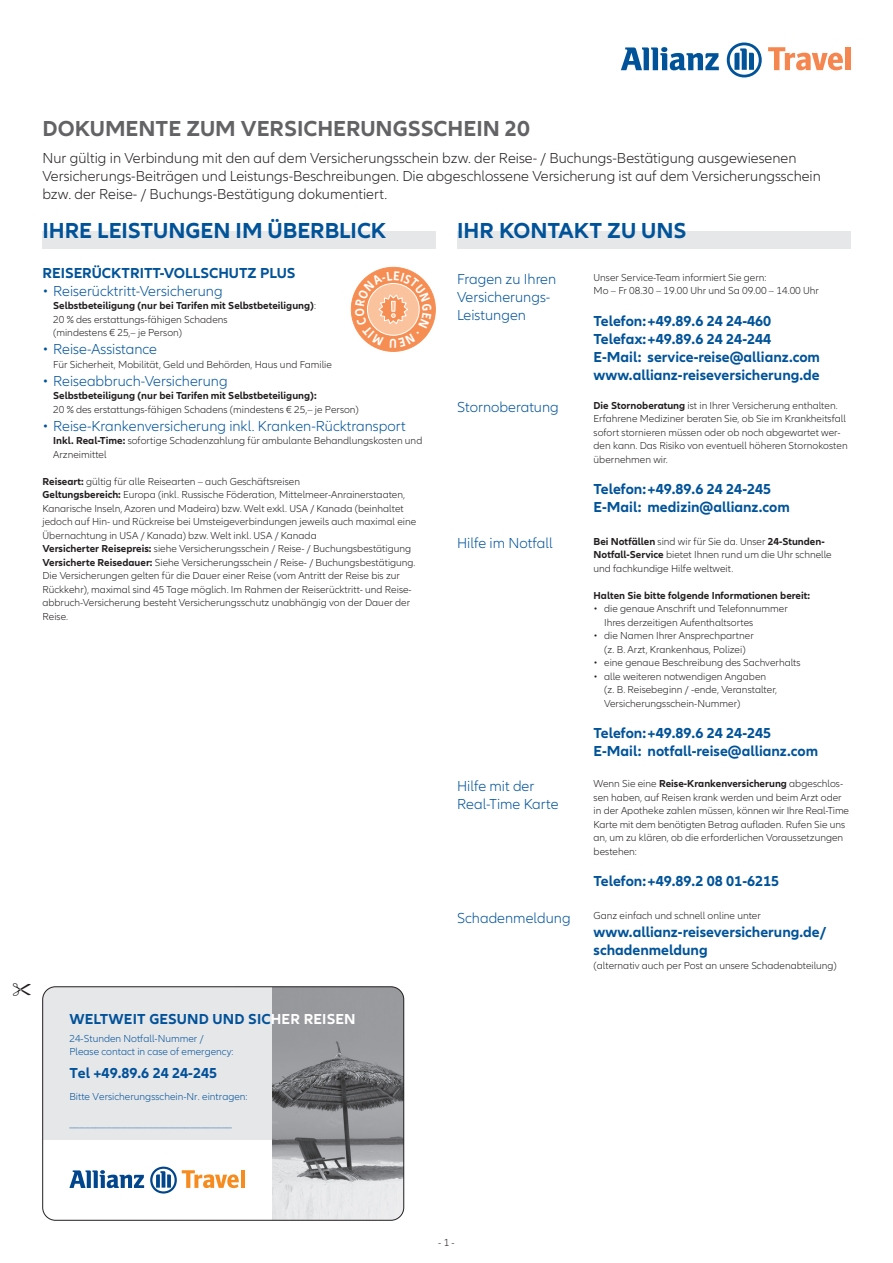
<style>
.page{position:relative;width:893px;height:1263px;background:#fff}
.page>*{position:absolute;margin:0;border:0;box-sizing:border-box;transform-origin:0 0}
.t1{font:700 22.5px "Allianz Neo";color:#015399}
.t2{font:700 22.5px "Allianz Neo";color:#636366}
.t3{font:700 15px/18px "Allianz Neo";color:#015399}
.t4{font:300 15px/18px "Allianz Neo";color:#231f20}
.t5{font:300 15px/18px "Allianz Neo";color:#015399}
.t6{font:700 15px "Allianz Neo";letter-spacing:.01em;color:#01529a}
.t7{font:300 10.5px/13.5px "Allianz Neo";color:#231f20}
.t8{font:300 10.5px/13.5px "Allianz Neo";color:#01529a}
.t9{font:700 10.5px "Allianz Neo";color:#231f20}
.s1{font-weight:700}
.s2{color:#fff}
</style>
<div class="page">
<div style="left:457px;top:232px;width:393px;height:17px;background:#e6e7e9"></div>
<div style="left:43px;top:232px;width:393px;height:17px;background:#e6e7e9"></div>
<svg style="left:621px;top:47px;width:98px;height:23px"></svg>
<svg style="left:727px;top:43px;width:35px;height:34px"></svg>
<svg style="left:768px;top:47px;width:75px;height:23px"></svg>
<div style="left:845px;top:47px;width:5px;height:23px;background:#f58650"></div>
<div style="left:42px;top:986px;width:235px;height:177px;background:#e6e7e9;border-radius:13px"></div>
<img style="left:272px;top:987px;width:132px;height:233px">
<div style="left:42px;top:1140px;width:230px;height:80px;background:#fff"></div>
<div style="left:42px;top:986px;width:362px;height:234px;border:1px solid #231f20;border-radius:13px"></div>
<svg style="left:69px;top:1170px;width:75px;height:18px"></svg>
<svg style="left:150px;top:1166px;width:89px;height:27px"></svg>
<hr style="left:241px;top:1170px;width:3px;height:18px;background:#f68b1f">
<div style="left:351px;top:267px;width:84px;height:84px;background:#f68e53;border-radius:50%"></div>
<svg style="left:355px;top:271px;width:77px;height:77px"></svg>
<h1 class="t2" style="left:43px;top:116px;width:489px">DOKUMENTE ZUM VERSICHERUNGSSCHEIN 20</h1>
<p class="t4" style="left:43px;top:150px;width:780px">Nur gültig in Verbindung mit den auf dem Versicherungsschein bzw. der Reise- / Buchungs-Bestätigung ausgewiesenen<br>Versicherungs-Beiträgen und Leistungs-Beschreibungen. Die abgeschlossene Versicherung ist auf dem Versicherungsschein bzw. der Reise- / Buchungs-Bestätigung dokumentiert.</p>
<h1 class="t1" style="left:43px;top:218px;width:345px">IHRE LEISTUNGEN IM ÜBERBLICK</h1>
<h2 class="t3" style="left:43px;top:264px;width:255px">REISERÜCKTRITT-VOLLSCHUTZ PLUS</h2>
<h2 class="t5" style="left:43px;top:282px;width:182px">• Reiserücktritt-Versicherung</h2>
<p class="t7" style="left:53px;top:299px;width:264px"><span class="s1">Selbstbeteiligung (nur bei Tarifen mit Selbstbeteiligung)</span>:<br>20 % des erstattungs-fähigen Schadens<br>(mindestens € 25,– je Person)</p>
<h2 class="t5" style="left:43px;top:341px;width:116px">• Reise-Assistance</h2>
<p class="t7" style="left:53px;top:358px;width:280px">Für Sicherheit, Mobilität, Geld und Behörden, Haus und Familie</p>
<h2 class="t5" style="left:43px;top:372px;width:187px">• Reiseabbruch-Versicherung</h2>
<p class="t9" style="left:53px;top:390px;width:265px">Selbstbeteiligung (nur bei Tarifen mit Selbstbeteiligung):</p>
<p class="t7" style="left:53px;top:403px;width:307px">20 % des erstattungs-fähigen Schadens (mindestens € 25,– je Person)</p>
<h2 class="t5" style="left:43px;top:417px;width:365px">• Reise-Krankenversicherung inkl. Kranken-Rücktransport</h2>
<p class="t7" style="left:53px;top:434px;width:371px"><span class="s1">Inkl. Real-Time:</span> sofortige Schadenzahlung für ambulante Behandlungskosten und<br>Arzneimittel</p>
<p class="t7" style="left:43px;top:475px;width:375px"><span class="s1">Reiseart:</span> gültig für alle Reisearten – auch Geschäftsreisen<br><span class="s1">Geltungsbereich:</span> Europa (inkl. Russische Föderation, Mittelmeer-Anrainerstaaten, Kanarische Inseln, Azoren und Madeira) bzw. Welt exkl. USA / Kanada (beinhaltet jedoch auf Hin- und Rückreise bei Umsteigeverbindungen jeweils auch maximal eine Übernachtung in USA / Kanada) bzw. Welt inkl. USA / Kanada<br><span class="s1">Versicherter Reisepreis:</span> siehe Versicherungsschein / Reise- / Buchungsbestätigung <span class="s1">Versicherte Reisedauer:</span> Siehe Versicherungsschein / Reise- / Buchungsbestätigung.<br>Die Versicherungen gelten für die Dauer einer Reise (vom Antritt der Reise bis zur Rückkehr), maximal sind 45 Tage möglich. Im Rahmen der Reiserücktritt- und Reise&shy;abbruch-Versicherung besteht Versicherungsschutz unabhängig von der Dauer der Reise.</p>
<h1 class="t1" style="left:457px;top:218px;width:231px">IHR KONTAKT ZU UNS</h1>
<h2 class="t5" style="left:457px;top:271px;width:101px">Fragen zu Ihren<br>Versicherungs-<br>Leistungen</h2>
<p class="t7" style="left:594px;top:271px;width:227px">Unser Service-Team informiert Sie gern:<br>Mo – Fr 08.30 – 19.00 Uhr und Sa 09.00 – 14.00 Uhr</p>
<h2 class="t3" style="left:594px;top:312px;width:228px">Telefon:+49.89.6 24 24-460<br>Telefax:+49.89.6 24 24-244<br>E-Mail: service-reise@allianz.com www.allianz-reiseversicherung.de</h2>
<h2 class="t5" style="left:457px;top:399px;width:103px">Stornoberatung</h2>
<p class="t7" style="left:594px;top:399px;width:256px"><span class="s1">Die Stornoberatung</span> ist in Ihrer Versicherung enthalten.<br>Erfahrene Mediziner beraten Sie, ob Sie im Krankheitsfall sofort stornieren müssen oder ob noch abgewartet wer&shy;den kann. Das Risiko von eventuell höheren Stornokosten übernehmen wir.</p>
<h2 class="t3" style="left:594px;top:481px;width:198px">Telefon:+49.89.6 24 24-245<br>E-Mail: medizin@allianz.com</h2>
<h2 class="t5" style="left:457px;top:535px;width:97px">Hilfe im Notfall</h2>
<p class="t7" style="left:594px;top:535px;width:240px"><span class="s1">Bei Notfällen</span> sind wir für Sie da. Unser <span class="s1">24-Stunden-<br>Notfall-Service</span> bietet Ihnen rund um die Uhr schnelle und fachkundige Hilfe weltweit.</p>
<p class="t9" style="left:594px;top:589px;width:218px">Halten Sie bitte folgende Informationen bereit:</p>
<p class="t7" style="left:604px;top:602px;width:185px;text-indent:-11px">• die genaue Anschrift und Telefonnummer<br>Ihres derzeitigen Aufenthaltsortes</p>
<p class="t7" style="left:594px;top:629px;width:162px;text-align:center">• die Namen Ihrer Ansprechpartner (z. B. Arzt, Krankenhaus, Polizei)</p>
<p class="t7" style="left:594px;top:656px;width:209px">• eine genaue Beschreibung des Sachverhalts</p>
<p class="t7" style="left:604px;top:670px;width:174px;text-indent:-11px">• alle weiteren notwendigen Angaben (z. B. Reisebeginn / -ende, Veranstalter,<br>Versicherungsschein-Nummer)</p>
<h2 class="t3" style="left:594px;top:725px;width:226px">Telefon:+49.89.6 24 24-245<br>E-Mail: notfall-reise@allianz.com</h2>
<h2 class="t5" style="left:457px;top:777px;width:103px">Hilfe mit der<br>Real-Time Karte</h2>
<p class="t7" style="left:594px;top:777px;width:257px">Wenn Sie eine <span class="s1">Reise-Krankenversicherung</span> abgeschlos&shy;sen haben, auf Reisen krank werden und beim Arzt oder in der Apotheke zahlen müssen, können wir Ihre Real-Time Karte mit dem benötigten Betrag aufladen. Rufen Sie uns an, um zu klären, ob die erforderlichen Voraussetzungen bestehen:</p>
<h2 class="t3" style="left:594px;top:873px;width:187px">Telefon:+49.89.2 08 01-6215</h2>
<h2 class="t5" style="left:457px;top:909px;width:115px">Schadenmeldung</h2>
<p class="t7" style="left:594px;top:909px;width:169px">Ganz einfach und schnell online unter</p>
<h2 class="t3" style="left:594px;top:923px;width:234px">www.allianz-reiseversicherung.de/ schadenmeldung</h2>
<p class="t7" style="left:594px;top:959px;width:245px">(alternativ auch per Post an unsere Schadenabteilung)</p>
<h2 class="t6" style="left:69px;top:1010px;width:288px">WELTWEIT GESUND UND SIC<span class="s2">HER REISEN</span></h2>
<p class="t8" style="left:69px;top:1031px;width:166px">24-Stunden Notfall-Nummer /<br>Please contact in case of emergency:</p>
<h2 class="t6" style="left:69px;top:1064px;width:149px">Tel +49.89.6 24 24-245</h2>
<p class="t8" style="left:69px;top:1090px;width:180px">Bitte Versicherungsschein-Nr. eintragen:</p>
<p class="t8" style="left:69px;top:1117px;width:164px">_______________________________</p>
<p class="t7" style="left:438px;top:1236px;width:18px">- 1 -</p>
</div>
